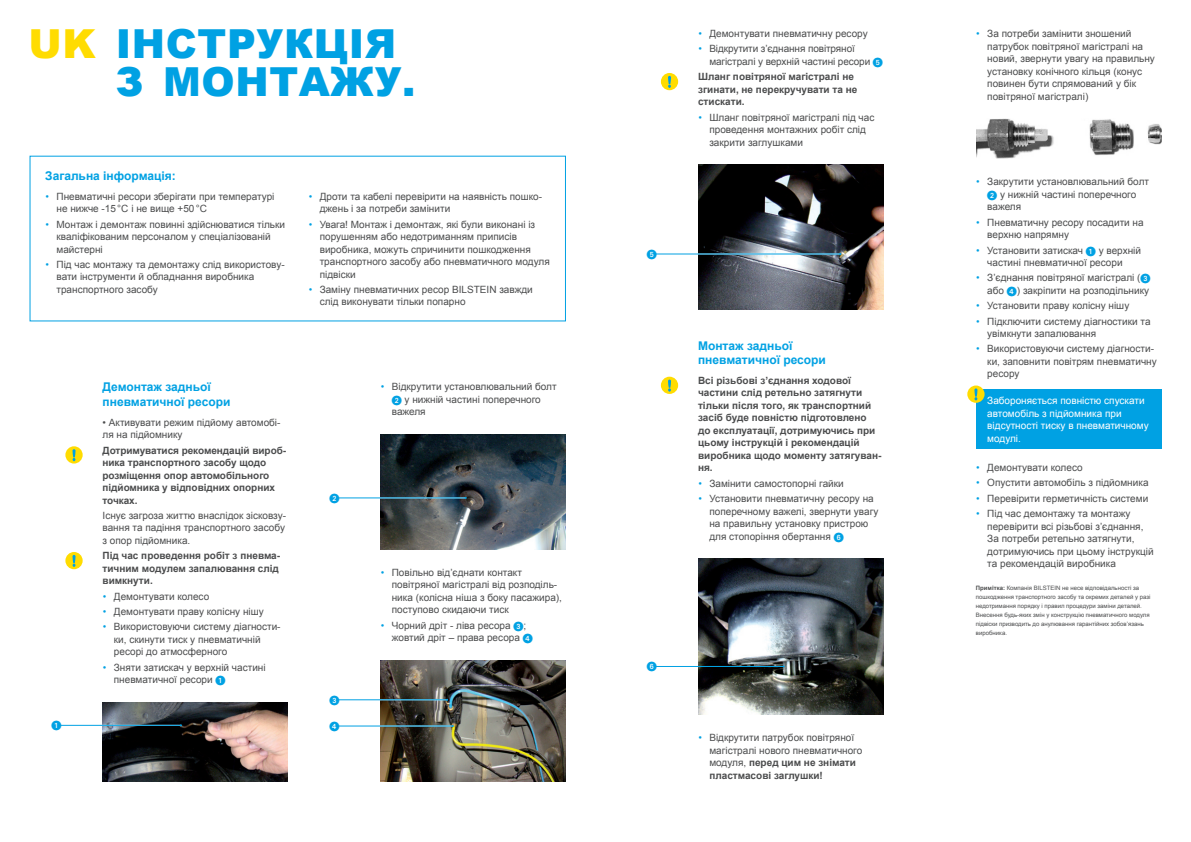
<style>
.page{position:relative;width:1191px;height:842px;background:#fff}
.page>*{position:absolute;margin:0;border:0;box-sizing:border-box;transform-origin:0 0}
.t1{font:900 40px/38px "Arial";letter-spacing:.015em;color:#00a1e3}
.t2{font:700 12px/14.5px "Arial";color:#00a1e3}
.t3{font:10px/12.5px "Arial";color:#4b4c4d}
.t4{font:700 10px/12.5px "Arial";color:#4b4c4d}
.t5{font:10px/12.5px "Arial";color:#fff}
.t6{font:10px "European Pi One";color:#00a1e3}
.t7{font:6px/9px "Arial";color:#4b4c4d}
.s1{color:#ffdc01}
.s2{font-family:"TK Type";color:#00a1e3}
.s3{font-family:"European Pi One";color:#00a1e3}
.s4{font-weight:700}
</style>
<div class="page">
<div style="left:976px;top:389px;width:185px;height:60px;background:#00a1e3"></div>
<div style="left:967px;top:385px;width:17px;height:18px;background:#ffdc01;border-radius:50%"></div>
<svg style="left:974px;top:388px;width:3px;height:12px"></svg>
<div style="left:65px;top:446px;width:18px;height:17px;background:#ffdc01;border-radius:50%"></div>
<svg style="left:72px;top:449px;width:4px;height:12px"></svg>
<div style="left:65px;top:552px;width:18px;height:17px;background:#ffdc01;border-radius:50%"></div>
<svg style="left:72px;top:555px;width:4px;height:12px"></svg>
<img style="left:103px;top:702px;width:185px;height:79px">
<hr style="left:59px;top:725px;width:122px;height:1px;background:#00a1e3">
<img style="left:380px;top:434px;width:186px;height:115px">
<hr style="left:337px;top:497px;width:128px;height:1px;background:#fff">
<hr style="left:337px;top:498px;width:129px;height:1px;background:#00a1e3">
<img style="left:380px;top:660px;width:186px;height:121px">
<hr style="left:337px;top:725px;width:115px;height:1px;background:#fff">
<hr style="left:337px;top:699px;width:110px;height:1px;background:#00a1e3">
<hr style="left:337px;top:726px;width:116px;height:1px;background:#00a1e3">
<div style="left:661px;top:73px;width:17px;height:17px;background:#ffdc01;border-radius:50%"></div>
<svg style="left:668px;top:76px;width:3px;height:12px"></svg>
<img style="left:698px;top:165px;width:185px;height:145px">
<hr style="left:654px;top:254px;width:186px;height:1px;background:#00a1e3">
<div style="left:661px;top:377px;width:17px;height:17px;background:#ffdc01;border-radius:50%"></div>
<svg style="left:668px;top:380px;width:3px;height:12px"></svg>
<img style="left:698px;top:559px;width:185px;height:155px">
<hr style="left:654px;top:666px;width:129px;height:1px;background:#00a1e3">
<img style="left:976px;top:119px;width:185px;height:40px">
<h1 class="t1" style="left:116px;top:24px;width:301px;text-indent:-87px"><span class="s1">UK</span> Інструкція з монтажу.</h1>
<p class="t2" style="left:45px;top:169px;width:132px">Загальна інформація:</p>
<p class="t3" style="left:56px;top:190px;width:219px;text-indent:-11px"><span class="s2">•</span> Пневматичні ресори зберігати при температурі не нижче -15°C і не вище +50°C</p>
<p class="t3" style="left:56px;top:218px;width:230px;text-indent:-11px"><span class="s2">•</span> Монтаж і демонтаж повинні здійснюватися тільки кваліфікованим персоналом у спеціалізованій майстерні</p>
<p class="t3" style="left:56px;top:258px;width:230px;text-indent:-11px"><span class="s2">•</span> Під час монтажу та демонтажу слід використову&shy;вати інструменти й обладнання виробника транспортного засобу</p>
<p class="t3" style="left:320px;top:190px;width:224px;text-indent:-11px"><span class="s2">•</span> Дроти та кабелі перевірити на наявність пошко&shy;джень і за потреби замінити</p>
<p class="t3" style="left:320px;top:218px;width:231px;text-indent:-11px"><span class="s2">•</span> Увага! Монтаж і демонтаж, які були виконані із порушенням або недотриманням приписів виробника, можуть спричинити пошкодження транспортного засобу або пневматичного модуля підвіски</p>
<p class="t3" style="left:320px;top:283px;width:215px;text-indent:-11px"><span class="s2">•</span> Заміну пневматичних ресор BILSTEIN завжди слід виконувати тільки попарно</p>
<p class="t6" style="left:51px;top:720px;width:11px">1</p>
<p class="t2" style="left:103px;top:380px;width:129px">Демонтаж задньої пневматичної ресори</p>
<p class="t3" style="left:103px;top:416px;width:179px">• Активувати режим підйому автомобі&shy;ля на підйомнику</p>
<p class="t4" style="left:102px;top:444px;width:185px">Дотримуватися рекомендацій вироб&shy;ника транспортного засобу щодо розміщення опор автомобільного підйомника у відповідних опорних точках.</p>
<p class="t3" style="left:103px;top:509px;width:185px;text-align:justify">Існує загроза життю внаслідок зісковзу&shy;вання та падіння транспортного засобу з опор підйомника.</p>
<p class="t4" style="left:102px;top:550px;width:179px">Під час проведення робіт з пневма&shy;тичним модулем запалювання слід вимкнути.</p>
<p class="t3" style="left:103px;top:590px;width:108px"><span class="s2">•</span> Демонтувати колесо</p>
<p class="t3" style="left:103px;top:605px;width:163px"><span class="s2">•</span> Демонтувати праву колісну нішу</p>
<p class="t3" style="left:114px;top:621px;width:168px;text-indent:-11px"><span class="s2">•</span> Використовуючи систему діагности&shy;ки, скинути тиск у пневматичній ресорі до атмосферного</p>
<p class="t3" style="left:114px;top:661px;width:153px;text-indent:-11px"><span class="s2">•</span> Зняти затискач у верхній частині пневматичної ресори <span class="s3">1</span></p>
<p class="t6" style="left:329px;top:492px;width:11px">2</p>
<p class="t6" style="left:329px;top:695px;width:11px">3</p>
<p class="t6" style="left:329px;top:721px;width:11px">4</p>
<p class="t3" style="left:392px;top:380px;width:166px;text-indent:-11px"><span class="s2">•</span> Відкрутити установлювальний болт<br><span class="s3">2</span> у нижній частині поперечного важеля</p>
<p class="t3" style="left:392px;top:566px;width:172px;text-indent:-11px"><span class="s2">•</span> Повільно від’єднати контакт повітряної магістралі від розподіль&shy;ника (колісна ніша з боку пасажира), поступово скидаючи тиск</p>
<p class="t3" style="left:392px;top:619px;width:142px;text-indent:-11px"><span class="s2">•</span> Чорний дріт - ліва ресора <span class="s3">3</span>; жовтий дріт – права ресора <span class="s3">4</span></p>
<p class="t6" style="left:647px;top:249px;width:11px">5</p>
<p class="t3" style="left:698px;top:27px;width:171px"><span class="s2">•</span> Демонтувати пневматичну ресору</p>
<p class="t3" style="left:709px;top:43px;width:175px;text-indent:-11px"><span class="s2">•</span> Відкрутити з’єднання повітряної магістралі у верхній частині ресори <span class="s3">5</span></p>
<p class="t4" style="left:698px;top:71px;width:161px">Шланг повітряної магістралі не згинати, не перекручувати та не стискати.</p>
<p class="t3" style="left:709px;top:111px;width:166px;text-indent:-11px"><span class="s2">•</span> Шланг повітряної магістралі під час проведення монтажних робіт слід закрити заглушками</p>
<p class="t2" style="left:698px;top:339px;width:129px">Монтаж задньої пневматичної ресори</p>
<p class="t4" style="left:698px;top:374px;width:185px">Всі різьбові з’єднання ходової частини слід ретельно затягнути тільки після того, як транспортний засіб буде повністю підготовлено до експлуатації, дотримуючись при цьому інструкцій і рекомендацій виробника щодо моменту затягуван&shy;ня.</p>
<p class="t3" style="left:698px;top:477px;width:147px"><span class="s2">•</span> Замінити самостопорні гайки</p>
<p class="t3" style="left:709px;top:492px;width:170px;text-indent:-11px"><span class="s2">•</span> Установити пневматичну ресору на поперечному важелі, звернути увагу на правильну установку пристрою для стопоріння обертання <span class="s3">6</span></p>
<p class="t6" style="left:647px;top:661px;width:11px">6</p>
<p class="t3" style="left:709px;top:731px;width:154px;text-indent:-11px"><span class="s2">•</span> Відкрутити патрубок повітряної магістралі нового пневматичного модуля, <span class="s4">перед цим не знімати пластмасові заглушки!</span></p>
<p class="t3" style="left:987px;top:27px;width:169px;text-indent:-11px"><span class="s2">•</span> За потреби замінити зношений патрубок повітряної магістралі на новий, звернути увагу на правильну установку конічного кільця (конус повинен бути спрямований у бік повітряної магістралі)</p>
<p class="t3" style="left:987px;top:176px;width:163px;text-indent:-11px"><span class="s2">•</span> Закрутити установлювальний болт<br><span class="s3">2</span> у нижній частині поперечного важеля</p>
<p class="t3" style="left:987px;top:216px;width:158px;text-indent:-11px"><span class="s2">•</span> Пневматичну ресору посадити на верхню напрямну</p>
<p class="t3" style="left:987px;top:244px;width:155px;text-indent:-11px"><span class="s2">•</span> Установити затискач <span class="s3">1</span> у верхній частині пневматичної ресори</p>
<p class="t3" style="left:976px;top:272px;width:176px;text-align:right"><span class="s2">•</span> З’єднання повітряної магістралі (<span class="s3">3 </span>або <span class="s3">4</span>) закріпити на розподільнику</p>
<p class="t3" style="left:976px;top:300px;width:155px"><span class="s2">•</span> Установити праву колісну нішу</p>
<p class="t3" style="left:987px;top:315px;width:165px;text-indent:-11px"><span class="s2">•</span> Підключити систему діагностики та увімкнути запалювання</p>
<p class="t3" style="left:987px;top:343px;width:171px;text-indent:-11px"><span class="s2">•</span> Використовуючи систему діагности&shy;ки, заповнити повітрям пневматичну ресору</p>
<p class="t5" style="left:987px;top:394px;width:163px">Забороняється повністю спускати автомобіль з підйомника при відсутності тиску в пневматичному модулі.</p>
<p class="t3" style="left:976px;top:461px;width:108px"><span class="s2">•</span> Демонтувати колесо</p>
<p class="t3" style="left:976px;top:477px;width:174px"><span class="s2">•</span> Опустити автомобіль з підйомника</p>
<p class="t3" style="left:976px;top:492px;width:174px"><span class="s2">•</span> Перевірити герметичність системи</p>
<p class="t3" style="left:987px;top:507px;width:168px;text-indent:-11px"><span class="s2">•</span> Під час демонтажу та монтажу перевірити всі різьбові з’єднання,<br>За потреби ретельно затягнути, дотримуючись при цьому інструкцій та рекомендацій виробника</p>
<p class="t7" style="left:976px;top:584px;width:176px"><span class="s4">Примітка:</span> Компанія BILSTEIN не несе відповідальності за пошкодження транспортного засобу та окремих деталей у разі недотримання порядку і правил процедури заміни деталей.<br>Внесення будь-яких змін у конструкцію пневматичного модуля підвіски призводить до анулювання гарантійних зобов’язань виробника.</p>
</div>
